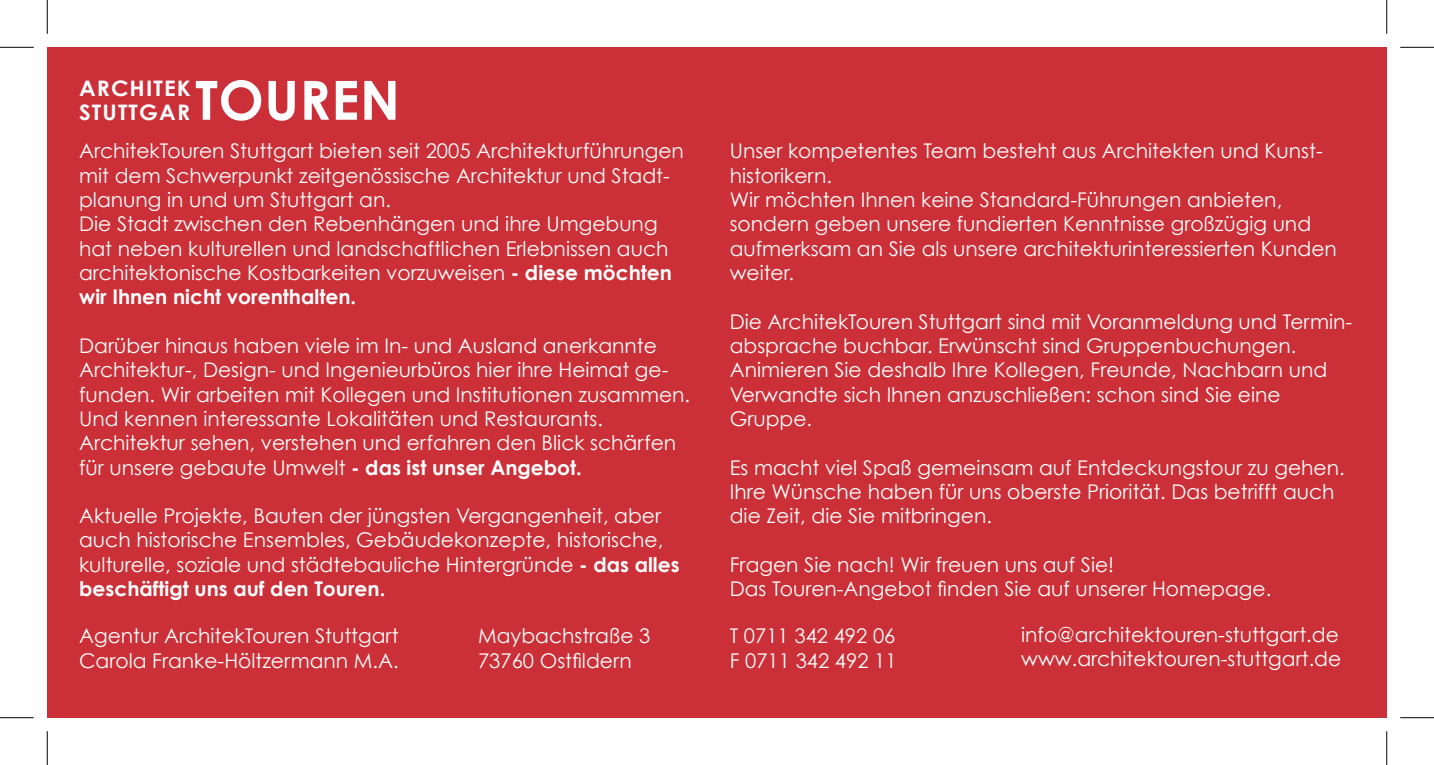
<style>
.page{position:relative;width:1434px;height:765px;background:#fff}
.page>*{position:absolute;margin:0;border:0;box-sizing:border-box;transform-origin:0 0}
.t1{font:700 54px "Century Gothic";letter-spacing:.01em;color:#fff}
.t2{font:700 21.38px "Century Gothic";letter-spacing:.05em;color:#fff;scale:1.05 1}
.t3{font:20.25px/24.3px "Century Gothic";color:#fff}
.s1{font-weight:700}
</style>
<div class="page">
<div style="left:47px;top:47px;width:1340px;height:670px;background:#cb2f37"></div>
<hr style="left:0;top:47px;width:34px;height:1px;background:#000">
<hr style="left:1400px;top:47px;width:34px;height:1px;background:#000">
<hr style="left:0;top:717px;width:34px;height:1px;background:#000">
<hr style="left:1400px;top:717px;width:34px;height:1px;background:#000">
<hr style="left:47px;top:0;width:1px;height:34px;background:#000">
<hr style="left:47px;top:730px;width:1px;height:34px;background:#000">
<hr style="left:1386px;top:0;width:1px;height:34px;background:#000">
<hr style="left:1386px;top:730px;width:1px;height:34px;background:#000">
<p class="t1" style="left:195px;top:66px;width:206px">TOUREN</p>
<p class="t2" style="left:79px;top:75px;width:108px">ARCHITEK</p>
<p class="t2" style="left:79px;top:98px;width:107px">STUTTGAR</p>
<p class="t3" style="left:79px;top:138px;width:606px">ArchitekTouren Stuttgart bieten seit 2005 Architekturführungen mit dem Schwerpunkt zeitgenössische Architektur und Stadt&shy;planung in und um Stuttgart an.</p>
<p class="t3" style="left:79px;top:211px;width:594px">Die Stadt zwischen den Rebenhängen und ihre Umgebung hat neben kulturellen und landschaftlichen Erlebnissen auch architektonische Kostbarkeiten vorzuweisen <span class="s1">- diese möchten wir Ihnen nicht vorenthalten.</span></p>
<p class="t3" style="left:79px;top:333px;width:613px">Darüber hinaus haben viele im In- und Ausland anerkannte Architektur-, Design- und Ingenieurbüros hier ihre Heimat ge&shy;funden. Wir arbeiten mit Kollegen und Institutionen zusammen.<br>Und kennen interessante Lokalitäten und Restaurants.</p>
<p class="t3" style="left:79px;top:430px;width:599px">Architektur sehen, verstehen und erfahren den Blick schärfen für unsere gebaute Umwelt <span class="s1">- das ist unser Angebot.</span></p>
<p class="t3" style="left:79px;top:503px;width:602px">Aktuelle Projekte, Bauten der jüngsten Vergangenheit, aber auch historische Ensembles, Gebäudekonzepte, historische, kulturelle, soziale und städtebauliche Hintergründe <span class="s1">- das alles beschäftigt uns auf den Touren.</span></p>
<p class="t3" style="left:79px;top:623px;width:321px">Agentur ArchitekTouren Stuttgart</p>
<p class="t3" style="left:79px;top:647px;width:321px">Carola Franke-Höltzermann M.A.</p>
<p class="t3" style="left:478px;top:623px;width:174px">Maybachstraße 3</p>
<p class="t3" style="left:478px;top:647px;width:155px">73760 Ostfildern</p>
<p class="t3" style="left:730px;top:138px;width:594px">Unser kompetentes Team besteht aus Architekten und Kunst&shy;historikern.</p>
<p class="t3" style="left:730px;top:187px;width:609px">Wir möchten Ihnen keine Standard-Führungen anbieten, sondern geben unsere fundierten Kenntnisse großzügig und aufmerksam an Sie als unsere architekturinteressierten Kunden weiter.</p>
<p class="t3" style="left:730px;top:308px;width:624px">Die ArchitekTouren Stuttgart sind mit Voranmeldung und Termin&shy;absprache buchbar. Erwünscht sind Gruppenbuchungen.<br>Animieren Sie deshalb Ihre Kollegen, Freunde, Nachbarn und Verwandte sich Ihnen anzuschließen: schon sind Sie eine</p>
<p class="t3" style="left:730px;top:406px;width:84px">Gruppe.</p>
<p class="t3" style="left:730px;top:454px;width:616px">Es macht viel Spaß gemeinsam auf Entdeckungstour zu gehen.</p>
<p class="t3" style="left:730px;top:479px;width:606px">Ihre Wünsche haben für uns oberste Priorität. Das betrifft auch die Zeit, die Sie mitbringen.</p>
<p class="t3" style="left:730px;top:551px;width:386px">Fragen Sie nach! Wir freuen uns auf Sie!</p>
<p class="t3" style="left:730px;top:576px;width:543px">Das Touren-Angebot finden Sie auf unserer Homepage.</p>
<p class="t3" style="left:730px;top:623px;width:167px">T 0711 342 492 06</p>
<p class="t3" style="left:730px;top:647px;width:168px">F 0711 342 492 11</p>
<p class="t3" style="left:1021px;top:621px;width:319px">info@architektouren-stuttgart.de</p>
<p class="t3" style="left:1021px;top:646px;width:322px">www.architektouren-stuttgart.de</p>
</div>
